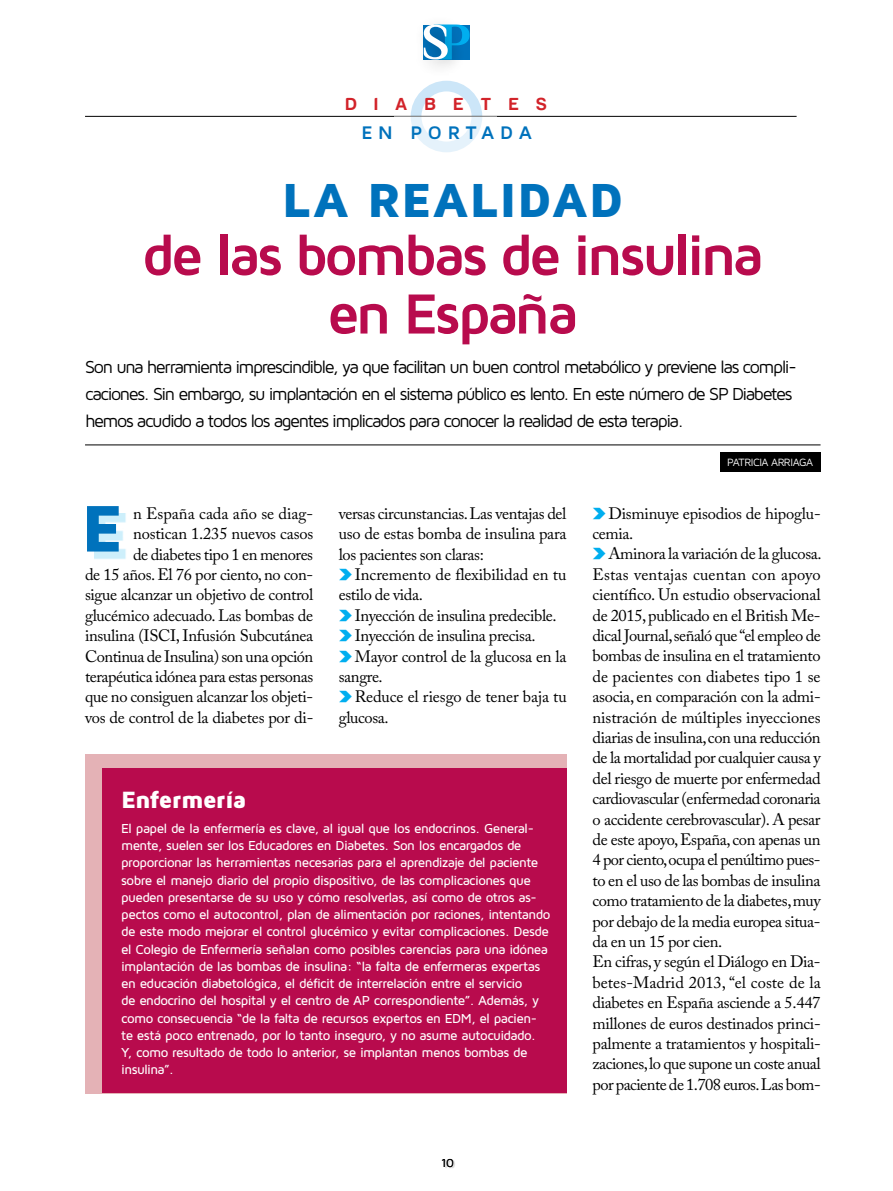
<style>
.page{position:relative;width:893px;height:1191px;background:#fff}
.page>*{position:absolute;margin:0;border:0;box-sizing:border-box;transform-origin:0 0}
.t1{font:900 68.1px "Maven Pro";color:#0072bc}
.t2{font:700 58.5px/58.5px "Maven Pro";letter-spacing:-.07em;color:#b80b4d;text-align:center}
.t3{font:900 49.5px "Maven Pro";letter-spacing:.015em;color:#0072bc}
.t4{font:900 24.45px "Maven Pro";letter-spacing:-.045em;color:#fff}
.t5{font:700 18.9px "Maven Pro";letter-spacing:.29em;color:#0072bc}
.t6{font:18px/27px "Maven Pro";letter-spacing:-.08em;color:#000}
.t7{font:700 18px "Harabara";letter-spacing:1em;color:#d2232a}
.t8{font:16.5px/20.4px "Adobe Caslon Pro";letter-spacing:-.025em;color:#000}
.t9{font:500 13.5px/17.2px "Maven Pro";letter-spacing:-.045em;color:#fff}
.t10{font:12px "Maven Pro";color:#000}
.t11{font:10.95px "Maven Pro";letter-spacing:-.045em;color:#fff}
.s1{font-family:"Arrowdyn";font-weight:800;color:#00aeef}
</style>
<div class="page">
<div style="left:444px;top:1160px;width:11px;height:8px;background:#000;opacity:.1"></div>
<hr style="left:85px;top:444px;width:735px;height:1px;background:#000">
<div style="left:720px;top:452px;width:100px;height:19px;background:#000"></div>
<div style="left:94px;top:512px;width:32px;height:47px;background:#00aeef;opacity:.2"></div>
<svg style="left:416px;top:86px;width:61px;height:61px"></svg>
<div style="left:411px;top:81px;width:71px;height:71px;border:11px solid #cce6f8;border-radius:50%"></div>
<hr style="left:85px;top:116px;width:712px;height:1px;background:#000">
<div style="left:424px;top:25px;width:46px;height:35px;background:#0072bc"></div>
<div style="left:414px;top:15px;width:52px;height:62px;background:#000;opacity:.3"></div>
<svg style="left:424px;top:25px;width:46px;height:34px"></svg>
<svg style="left:394px;top:116px;width:102px;height:36px"></svg>
<div style="left:85px;top:754px;width:482px;height:339px;background:#e4b2b6"></div>
<div style="left:102px;top:769px;width:465px;height:324px;background:#b80b4d"></div>
<p class="t7" style="left:346px;top:94px;width:202px">DIABETES</p>
<p class="t5" style="left:361px;top:121px;width:172px">EN PORTADA</p>
<h3 class="t3" style="left:282px;top:169px;width:343px">La realidad</h3>
<h2 class="t2" style="left:142px;top:223px;width:624px">de las bombas de insulina en España</h2>
<p class="t6" style="left:85px;top:353px;width:713px">Son una herramienta imprescindible, ya que facilitan un buen control metabólico y previene las compli&shy;caciones. Sin embargo, su implantación en el sistema público es lento. En este número de SP Diabetes hemos acudido a todos los agentes implicados para conocer la realidad de esta terapia.</p>
<p class="t11" style="left:727px;top:455px;width:88px">PATRICIA ARRIAGA</p>
<h1 class="t1" style="left:81px;top:486px;width:33px">E</h1>
<p class="t8" style="left:339px;top:503px;width:229px">versas circunstancias. Las ventajas del uso de estas bomba de insulina para los pacientes son claras:<br><span class="s1">C</span> Incremento de flexibilidad en tu estilo de vida.<br><span class="s1">C</span> Inyección de insulina predecible.<br><span class="s1">C</span> Inyección de insulina precisa.<br><span class="s1">C</span>Mayor control de la glucosa en la sangre.<br><span class="s1">C</span> Reduce el riesgo de tener baja tu glucosa.</p>
<p class="t8" style="left:592px;top:503px;width:231px"><span class="s1">C</span> Disminuye episodios de hipoglu&shy;cemia.<br><span class="s1">C</span> Aminora la variación de la glucosa.<br>Estas ventajas cuentan con apoyo científico. Un estudio observacional de 2015, publicado en el British Me&shy;dical Journal, señaló que “el empleo de bombas de insulina en el tratamiento de pacientes con diabetes tipo 1 se asocia, en comparación con la admi&shy;nistración de múltiples inyecciones diarias de insulina, con una reducción de la mortalidad por cualquier causa y del riesgo de muerte por enfermedad cardiovascular (enfermedad coronaria o accidente cerebrovascular). A pesar de este apoyo, España, con apenas un 4 por ciento, ocupa el penúltimo pues&shy;to en el uso de las bombas de insulina como tratamiento de la diabetes, muy por debajo de la media europea situa&shy;da en un 15 por cien.<br>En cifras, y según el Diálogo en Dia&shy;betes-Madrid 2013, “el coste de la diabetes en España asciende a 5.447 millones de euros destinados princi&shy;palmente a tratamientos y hospitali&shy;zaciones, lo que supone un coste anual por paciente de 1.708 euros. Las bom-</p>
<p class="t8" style="left:85px;top:503px;width:230px;text-align:right">n España cada año se diag&shy;nostican 1.235 nuevos casos<br>de diabetes tipo 1 en menores<br>de 15 años. El 76 por ciento, no con&shy;sigue alcanzar un objetivo de control glucémico adecuado. Las bombas de insulina (ISCI, Infusión Subcutánea Continua de Insulina) son una opción terapéutica idónea para estas personas que no consiguen alcanzar los objeti&shy;vos de control de la diabetes por di-</p>
<h3 class="t4" style="left:121px;top:784px;width:127px">Enfermería</h3>
<p class="t9" style="left:121px;top:819px;width:431px">El papel de la enfermería es clave, al igual que los endocrinos. General&shy;mente, suelen ser los Educadores en Diabetes. Son los encargados de proporcionar las herramientas necesarias para el aprendizaje del paciente sobre el manejo diario del propio dispositivo, de las complicaciones que pueden presentarse de su uso y cómo resolverlas, así como de otros as&shy;pectos como el autocontrol, plan de alimentación por raciones, intentando de este modo mejorar el control glucémico y evitar complicaciones. Desde el Colegio de Enfermería señalan como posibles carencias para una idónea implantación de las bombas de insulina: “la falta de enfermeras expertas en educación diabetológica, el déficit de interrelación entre el servicio<br>de endocrino del hospital y el centro de AP correspondiente”. Además, y como consecuencia “de la falta de recursos expertos en EDM, el pacien&shy;te está poco entrenado, por lo tanto inseguro, y no asume autocuidado.<br>Y, como resultado de todo lo anterior, se implantan menos bombas de insulina”.</p>
<p class="t10" style="left:441px;top:1155px;width:14px">10</p>
</div>
